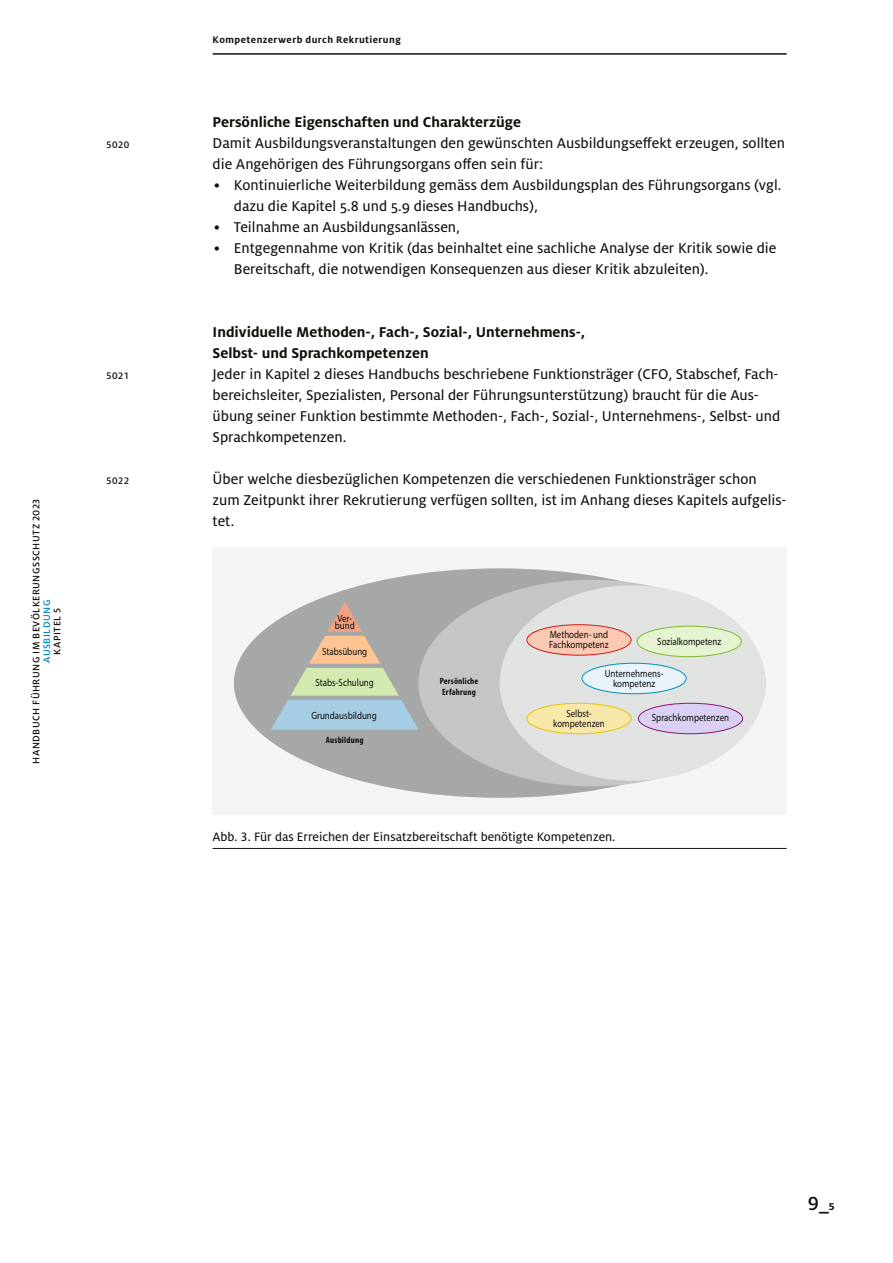
<style>
.page{position:relative;width:893px;height:1263px;background:#fff}
.page>*{position:absolute;margin:0;border:0;box-sizing:border-box;transform-origin:0 0}
.t1{font:500 21px "Milo OT";color:#12120d}
.t2{font:15.75px/21px "Milo OT Text";color:#12120d}
.Überschrift_2{font:700 15.75px/21px "Milo OT";color:#12120d}
.Bildlegende{font:13.5px "Milo OT Text";color:#12120d}
.t3{font:10.5px/10.5px "Myriad Pro";color:#0f0f0d;text-align:center;scale:.85 1}
.t4{font:500 10.5px "Milo OT";letter-spacing:.045em;color:#12120d}
.t5{font:700 10.5px "Milo OT";letter-spacing:.04em;color:#12120d}
.t6{font:500 10.5px "Milo OT";letter-spacing:.045em;color:#0086c3}
.t7{font:700 condensed 9px/10.4px "Myriad Pro";letter-spacing:.025em;color:#0f0f0d}
</style>
<div class="page">
<hr style="left:213px;top:53px;width:574px;height:2px;background:#12120d">
<hr style="left:213px;top:848px;width:574px;height:1px;background:#12120d">
<div style="left:213px;top:548px;width:574px;height:267px;background:#f3f4f4"></div>
<div style="left:234px;top:568px;width:531px;height:230px;background:#a6a8a8;border-radius:50%"></div>
<div style="left:418px;top:580px;width:347px;height:206px;background:#c4c6c6;border-radius:50%"></div>
<div style="left:500px;top:585px;width:265px;height:196px;background:#e1e3e3;border-radius:50%"></div>
<div style="left:527px;top:703px;width:104px;height:31px;background:#f7e8a9;border-radius:50%"></div>
<div style="left:526px;top:703px;width:105px;height:31px;border:1px solid #e7c500;border-radius:50%"></div>
<div style="left:637px;top:626px;width:104px;height:31px;background:#e5f3d0;border-radius:50%"></div>
<div style="left:637px;top:626px;width:105px;height:31px;border:1px solid #7fbb32;border-radius:50%"></div>
<div style="left:582px;top:663px;width:104px;height:31px;background:#eaf2fa;border-radius:50%"></div>
<div style="left:582px;top:663px;width:105px;height:31px;border:1px solid #0091bc;border-radius:50%"></div>
<div style="left:638px;top:703px;width:105px;height:31px;background:#d9d0f3;border-radius:50%"></div>
<div style="left:638px;top:703px;width:105px;height:31px;border:1px solid #891979;border-radius:50%"></div>
<div style="left:527px;top:625px;width:104px;height:30px;background:#fbc9b3;border-radius:50%"></div>
<div style="left:526px;top:624px;width:105px;height:31px;border:1px solid #cf1b14;border-radius:50%"></div>
<svg style="left:271px;top:602px;width:147px;height:128px"></svg>
<p class="t4" style="left:30px;top:764px;width:266px;rotate:-90deg">HANDBUCH FÜHRUNG IM BEVÖLKERUNGSSCHUTZ 2023</p>
<p class="t6" style="left:41px;top:663px;width:65px;rotate:-90deg">AUSBILDUNG</p>
<p class="t4" style="left:51px;top:655px;width:49px;rotate:-90deg">KAPITEL 5</p>
<p class="t5" style="left:213px;top:34px;width:190px">Kompetenzerwerb durch Rekrutierung</p>
<p class="Überschrift_2" style="left:213px;top:112px;width:310px">Persönliche Eigenschaften und Charakterzüge</p>
<p class="t4" style="left:106px;top:139px;width:25px">5020</p>
<p class="t2" style="left:213px;top:133px;width:574px">Damit Ausbildungsveranstaltungen den gewünschten Ausbildungseffekt erzeugen, sollten die Angehörigen des Führungsorgans offen sein für:</p>
<p class="t2" style="left:234px;top:175px;width:549px;text-indent:-21px">∙ Kontinuierliche Weiterbildung gemäss dem Ausbildungsplan des Führungsorgans (vgl. dazu die Kapitel 5.8 und 5.9 dieses Handbuchs),</p>
<p class="t2" style="left:213px;top:217px;width:249px">∙ Teilnahme an Ausbildungsanlässen,</p>
<p class="t2" style="left:234px;top:238px;width:544px;text-indent:-21px">∙ Entgegennahme von Kritik (das beinhaltet eine sachliche Analyse der Kritik sowie die<br>Bereitschaft, die notwendigen Konsequenzen aus dieser Kritik abzuleiten).</p>
<p class="Überschrift_2" style="left:213px;top:322px;width:374px">Individuelle Methoden-, Fach-, Sozial-, Unternehmens-,<br>Selbst- und Sprachkompetenzen</p>
<p class="t4" style="left:106px;top:370px;width:24px">5021</p>
<p class="t2" style="left:213px;top:364px;width:569px">Jeder in Kapitel 2 dieses Handbuchs beschriebene Funktionsträger (CFO, Stabschef, Fach&shy;bereichsleiter, Spezialisten, Personal der Führungsunterstützung) braucht für die Aus&shy;übung seiner Funktion bestimmte Methoden-, Fach-, Sozial-, Unternehmens-, Selbst- und Sprachkompetenzen.</p>
<p class="t4" style="left:106px;top:475px;width:25px">5022</p>
<p class="t2" style="left:213px;top:469px;width:575px">Über welche diesbezüglichen Kompetenzen die verschiedenen Funktionsträger schon zum Zeitpunkt ihrer Rekrutierung verfügen sollten, ist im Anhang dieses Kapitels aufgelis&shy;tet.</p>
<p class="t3" style="left:335px;top:614px;width:25px;line-height:7.5px;text-align:left">Ver&shy;bund</p>
<p class="t3" style="left:322px;top:646px;width:55px">Stabsübung</p>
<p class="t3" style="left:316px;top:677px;width:70px">Stabs-Schulung</p>
<p class="t3" style="left:311px;top:710px;width:79px">Grundausbildung</p>
<p class="t7" style="left:326px;top:734px;width:39px">Ausbildung</p>
<p class="t7" style="left:440px;top:676px;width:40px">Persönliche<br>Erfahrung</p>
<p class="t3" style="left:549px;top:629px;width:71px;text-align:left">Methoden- und<br>Fachkompetenz</p>
<p class="t3" style="left:657px;top:636px;width:77px">Sozialkompetenz</p>
<p class="t3" style="left:605px;top:668px;width:70px">Unternehmens&shy;kompetenz</p>
<p class="t3" style="left:652px;top:712px;width:92px">Sprachkompetenzen</p>
<p class="t3" style="left:553px;top:707px;width:62px">Selbst&shy;kompetenzen</p>
<p class="Bildlegende" style="left:213px;top:830px;width:404px">Abb. 3. Für das Erreichen der Einsatzbereitschaft benötigte Kompetenzen.</p>
<h1 class="t1" style="left:808px;top:1191px;width:28px">9_5</h1>
</div>
